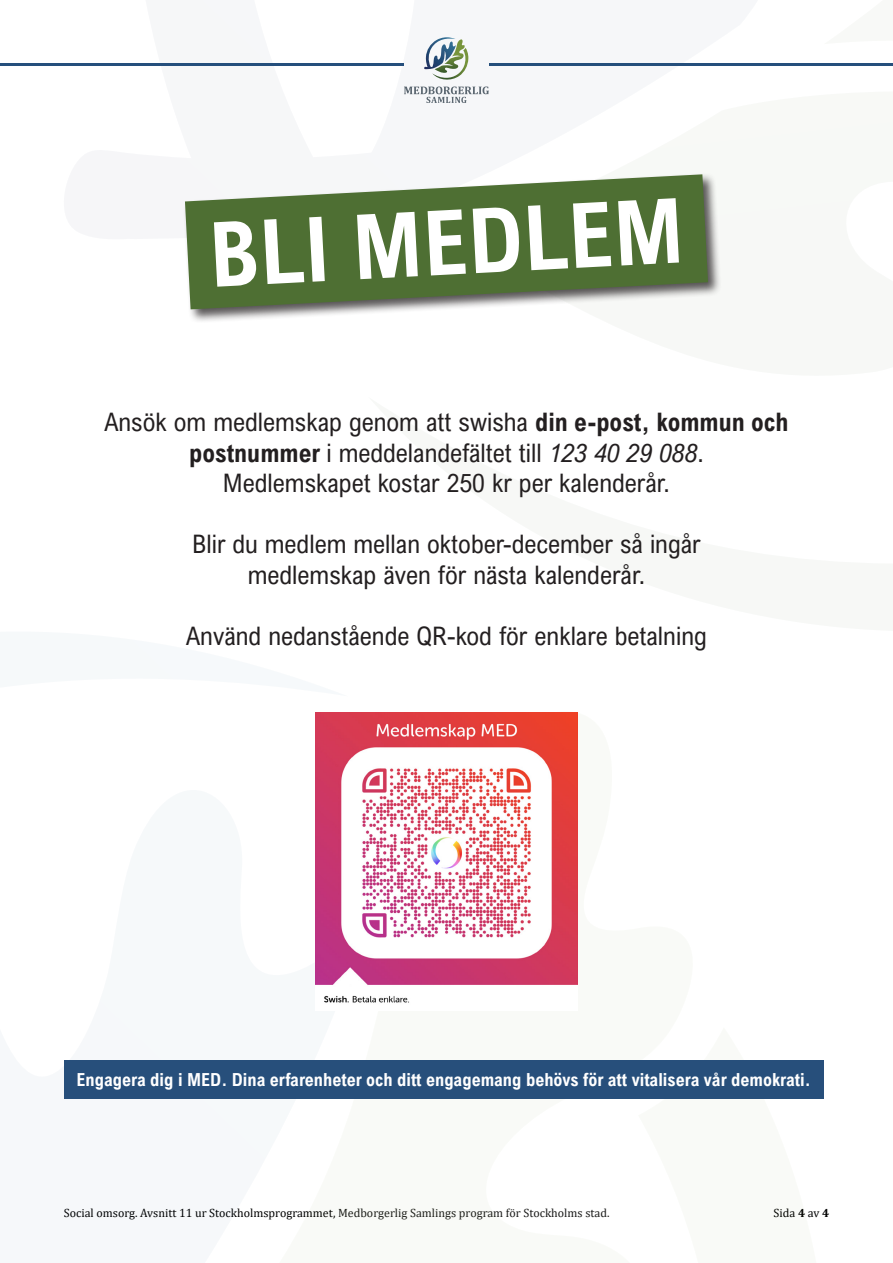
<style>
.page{position:relative;width:893px;height:1263px;background:#fff}
.page>*{position:absolute;margin:0;border:0;box-sizing:border-box;transform-origin:0 0}
.t1{font:700 90px "Arial Nova Cond";color:#fff}
.t2{font:25.5px/30.6px "Arial Nova Cond";color:#231f20;text-align:center}
.t3{font:700 18px "Arial Nova Cond";color:#fff}
.t4{font:12px "Cambria";color:#000}
.s1{font-weight:700}
.s2{font-style:italic}
.s3{color:#1c1c1b}
</style>
<div class="page">
<svg style="left:62px;top:63px;width:696px;height:41px"></svg>
<svg style="left:424px;top:37px;width:45px;height:44px"></svg>
<svg style="left:404px;top:87px;width:85px;height:16px"></svg>
<hr style="left:489px;top:64px;width:404px;height:2px;background:#254f7c">
<hr style="left:0;top:64px;width:404px;height:2px;background:#254f7c">
<div style="left:183px;top:172px;width:539px;height:151px;background:#231f20;opacity:.75"></div>
<svg style="left:185px;top:174px;width:523px;height:135px;background:#6a8454"></svg>
<div style="left:64px;top:1060px;width:759px;height:39px;background:#274f7b"></div>
<img style="left:315px;top:712px;width:263px;height:291px">
<p class="t1" style="left:206px;top:199px;width:477px;rotate:-3deg">BLI MEDLEM</p>
<p class="t2" style="left:104px;top:406px;width:686px">Ansök om medlemskap genom att swisha <span class="s1">din e-post, kommun och postnummer</span> i meddelandefältet till <span class="s2">123 40 29 088</span>.<br>Medlemskapet kostar 250 kr per kalenderår.</p>
<p class="t2" style="left:192px;top:529px;width:510px">Blir du medlem mellan oktober-december så ingår medlemskap även för nästa kalenderår.</p>
<p class="t2" style="left:186px;top:620px;width:522px">Använd nedanstående QR-kod för enklare betalning</p>
<p class="t3" style="left:77px;top:1068px;width:736px">Engagera dig i MED. Dina erfarenheter och ditt engagemang behövs för att vitalisera vår demokrati.</p>
<p class="t4" style="left:64px;top:1206px;width:547px">Social omsorg. Avsnitt 11 ur Stockholmsprogrammet, <span class="s3">Medborgerlig Samlings program för Stockholms stad.</span></p>
<p class="t4" style="left:774px;top:1206px;width:57px">Sida <span class="s1">4</span> av <span class="s1">4</span></p>
</div>
